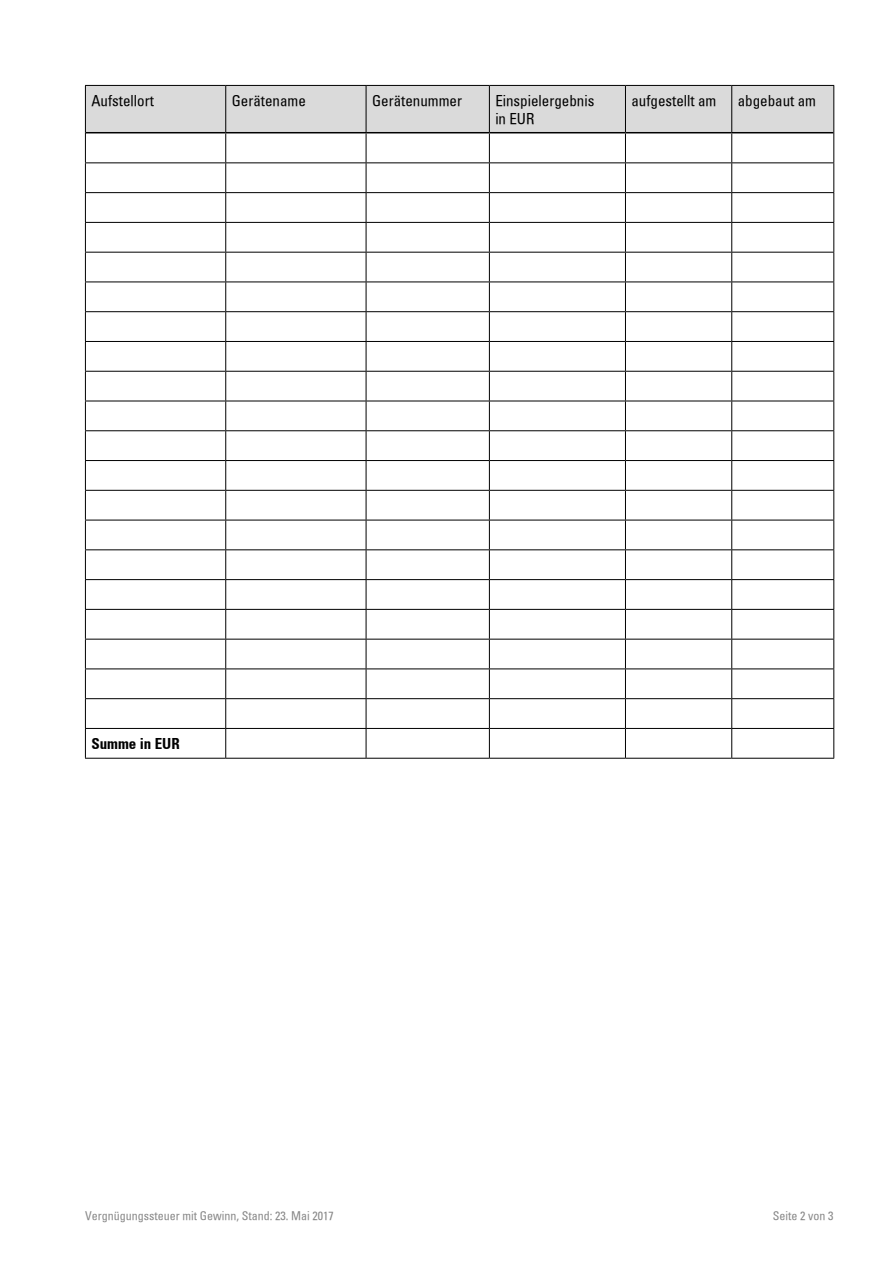
<style>
.page{position:relative;width:893px;height:1263px;background:#fff}
.page>*{position:absolute;margin:0;border:0;box-sizing:border-box;transform-origin:0 0}
.t1{font:15px/18px "Univers Condensed HDF";color:#000}
.t2{font:15px "Univers Con Bold HDF";color:#000}
.t3{font:12px "Univers Condensed HDF";color:#878787}
</style>
<div class="page">
<svg style="left:85px;top:85px;width:749px;height:673px"></svg>
<hr style="left:85px;top:758px;width:141px;height:1px;background:#000">
<hr style="left:226px;top:758px;width:140px;height:1px;background:#000">
<hr style="left:366px;top:758px;width:123px;height:1px;background:#000">
<hr style="left:489px;top:758px;width:136px;height:1px;background:#000">
<hr style="left:625px;top:758px;width:107px;height:1px;background:#000">
<hr style="left:732px;top:758px;width:102px;height:1px;background:#000">
<hr style="left:86px;top:132px;width:140px;height:1px;background:#000">
<hr style="left:226px;top:132px;width:140px;height:1px;background:#000">
<hr style="left:366px;top:132px;width:123px;height:1px;background:#000">
<hr style="left:489px;top:132px;width:136px;height:1px;background:#000">
<hr style="left:625px;top:132px;width:107px;height:1px;background:#000">
<hr style="left:732px;top:132px;width:101px;height:1px;background:#000">
<p class="t1" style="left:91px;top:91px;width:64px">Aufstellort</p>
<p class="t1" style="left:232px;top:91px;width:76px">Gerätename</p>
<p class="t1" style="left:372px;top:91px;width:91px">Gerätenummer</p>
<p class="t1" style="left:495px;top:91px;width:101px">Einspielergebnis in EUR</p>
<p class="t1" style="left:631px;top:91px;width:86px">aufgestellt am</p>
<p class="t1" style="left:738px;top:91px;width:80px">abgebaut am</p>
<p class="t2" style="left:91px;top:734px;width:90px">Summe in EUR</p>
<p class="t3" style="left:85px;top:1208px;width:250px">Vergnügungssteuer mit Gewinn, Stand: 23. Mai 2017</p>
<p class="t3" style="left:773px;top:1208px;width:62px">Seite 2 von 3</p>
</div>
